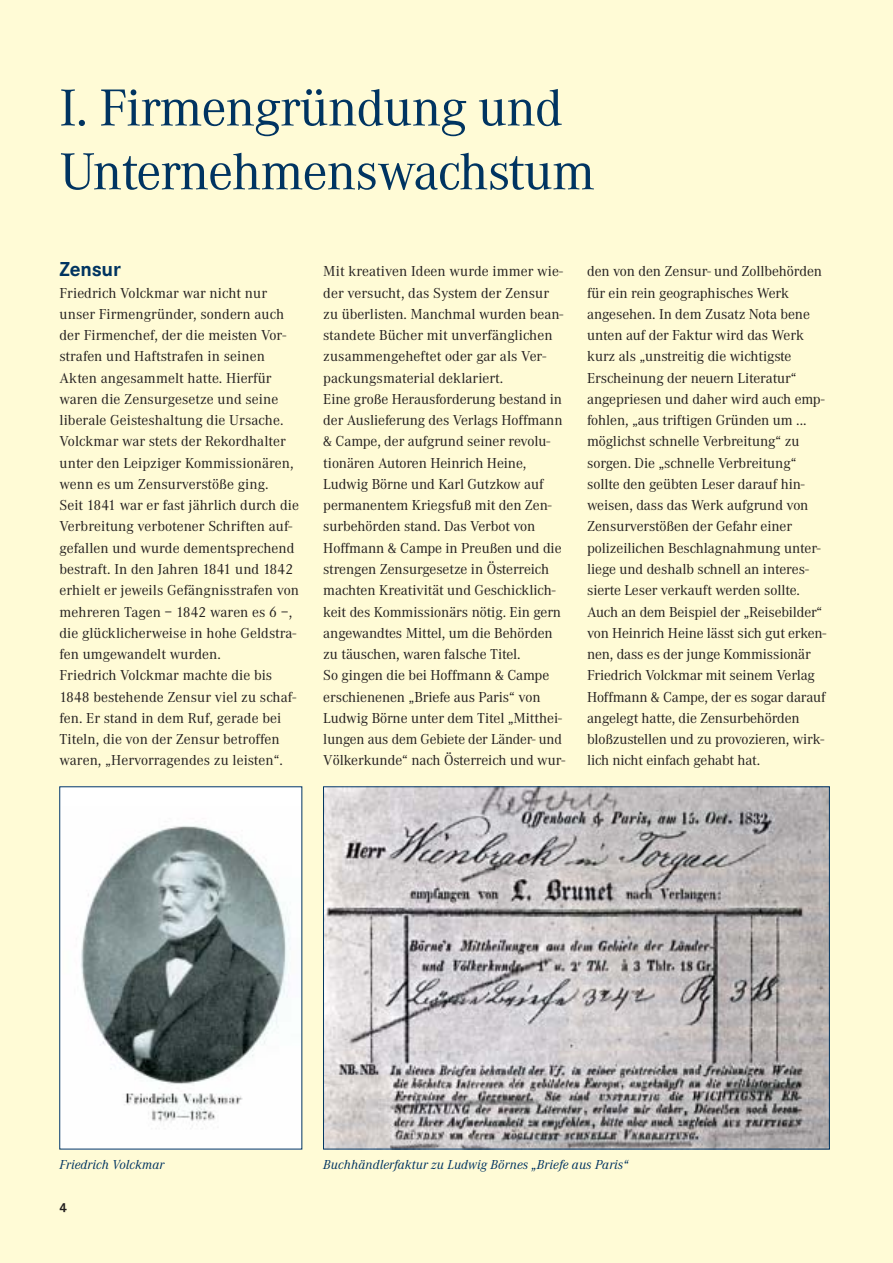
<style>
.page{position:relative;width:893px;height:1263px;background:#fff}
.page>*{position:absolute;margin:0;border:0;box-sizing:border-box;transform-origin:0 0}
.t1{font:54px/63.8px "Corporate A";letter-spacing:-.015em;color:#003461}
.t2{font:700 21px "Corporate S";letter-spacing:-.01em;color:#003461}
.t3{font:15px/21.3px "Corporate A";letter-spacing:-.005em;color:#231f1f}
.t4{font:italic 13.5px "Corporate A";letter-spacing:.01em;color:#003461}
.t5{font:700 13.5px "Corporate S";color:#231f1f}
</style>
<div class="page">
<div style="left:0;top:0;width:892px;height:1263px;background:#fffbd6"></div>
<div style="left:60px;top:787px;width:242px;height:362px;background:#fff"></div>
<img style="left:81px;top:826px;width:210px;height:303px">
<img style="left:325px;top:789px;width:502px;height:358px">
<h1 class="t1" style="left:60px;top:82px;width:537px">I. Firmengründung und<br>Unternehmenswachstum</h1>
<h2 class="t2" style="left:60px;top:263px;width:63px">Zensur</h2>
<p class="t3" style="left:60px;top:284px;width:241px">Friedrich Volckmar war nicht nur unser Firmengründer, sondern auch der Firmenchef, der die meisten Vor&shy;strafen und Haftstrafen in seinen Akten angesammelt hatte. Hierfür waren die Zensurgesetze und seine liberale Geisteshaltung die Ursache.<br>Volckmar war stets der Rekordhalter unter den Leipziger Kommissionären, wenn es um Zensurverstöße ging.<br>Seit 1841 war er fast jährlich durch die Verbreitung verbotener Schriften auf&shy;gefallen und wurde dementsprechend bestraft. In den Jahren 1841 und 1842 erhielt er jeweils Gefängnisstrafen von mehreren Tagen – 1842 waren es 6 –, die glücklicherweise in hohe Geldstra&shy;fen umgewandelt wurden.<br>Friedrich Volckmar machte die bis 1848 bestehende Zensur viel zu schaf&shy;fen. Er stand in dem Ruf, gerade bei Titeln, die von der Zensur betroffen waren, „Hervorragendes zu leisten“.</p>
<p class="t3" style="left:323px;top:263px;width:243px">Mit kreativen Ideen wurde immer wie&shy;der versucht, das System der Zensur zu überlisten. Manchmal wurden bean&shy;standete Bücher mit unverfänglichen zusammengeheftet oder gar als Ver&shy;packungsmaterial deklariert.<br>Eine große Herausforderung bestand in der Auslieferung des Verlags Hoffmann &amp; Campe, der aufgrund seiner revolu&shy;tionären Autoren Heinrich Heine, Ludwig Börne und Karl Gutzkow auf permanentem Kriegsfuß mit den Zen&shy;surbehörden stand. Das Verbot von Hoffmann &amp; Campe in Preußen und die strengen Zensurgesetze in Österreich machten Kreativität und Geschicklich&shy;keit des Kommissionärs nötig. Ein gern angewandtes Mittel, um die Behörden zu täuschen, waren falsche Titel.<br>So gingen die bei Hoffmann &amp; Campe erschienenen „Briefe aus Paris“ von Ludwig Börne unter dem Titel „Mitthei&shy;lungen aus dem Gebiete der Länder- und Völkerkunde“ nach Österreich und wur-</p>
<p class="t3" style="left:587px;top:263px;width:241px">den von den Zensur- und Zollbehörden für ein rein geographisches Werk angesehen. In dem Zusatz Nota bene unten auf der Faktur wird das Werk kurz als „unstreitig die wichtigste Erscheinung der neuern Literatur“ angepriesen und daher wird auch emp&shy;fohlen, „aus triftigen Gründen um ... möglichst schnelle Verbreitung“ zu sorgen. Die „schnelle Verbreitung“ sollte den geübten Leser darauf hin&shy;weisen, dass das Werk aufgrund von Zensurverstößen der Gefahr einer polizeilichen Beschlagnahmung unter&shy;liege und deshalb schnell an interes&shy;sierte Leser verkauft werden sollte.<br>Auch an dem Beispiel der „Reisebilder“ von Heinrich Heine lässt sich gut erken&shy;nen, dass es der junge Kommissionär Friedrich Volckmar mit seinem Verlag Hoffmann &amp; Campe, der es sogar darauf angelegt hatte, die Zensurbehörden bloßzustellen und zu provozieren, wirk&shy;lich nicht einfach gehabt hat.</p>
<p class="t4" style="left:60px;top:1160px;width:106px">Friedrich Volckmar</p>
<p class="t4" style="left:323px;top:1160px;width:306px">Buchhändlerfaktur zu Ludwig Börnes „Briefe aus Paris“</p>
<p class="t5" style="left:60px;top:1203px;width:9px">4</p>
</div>
